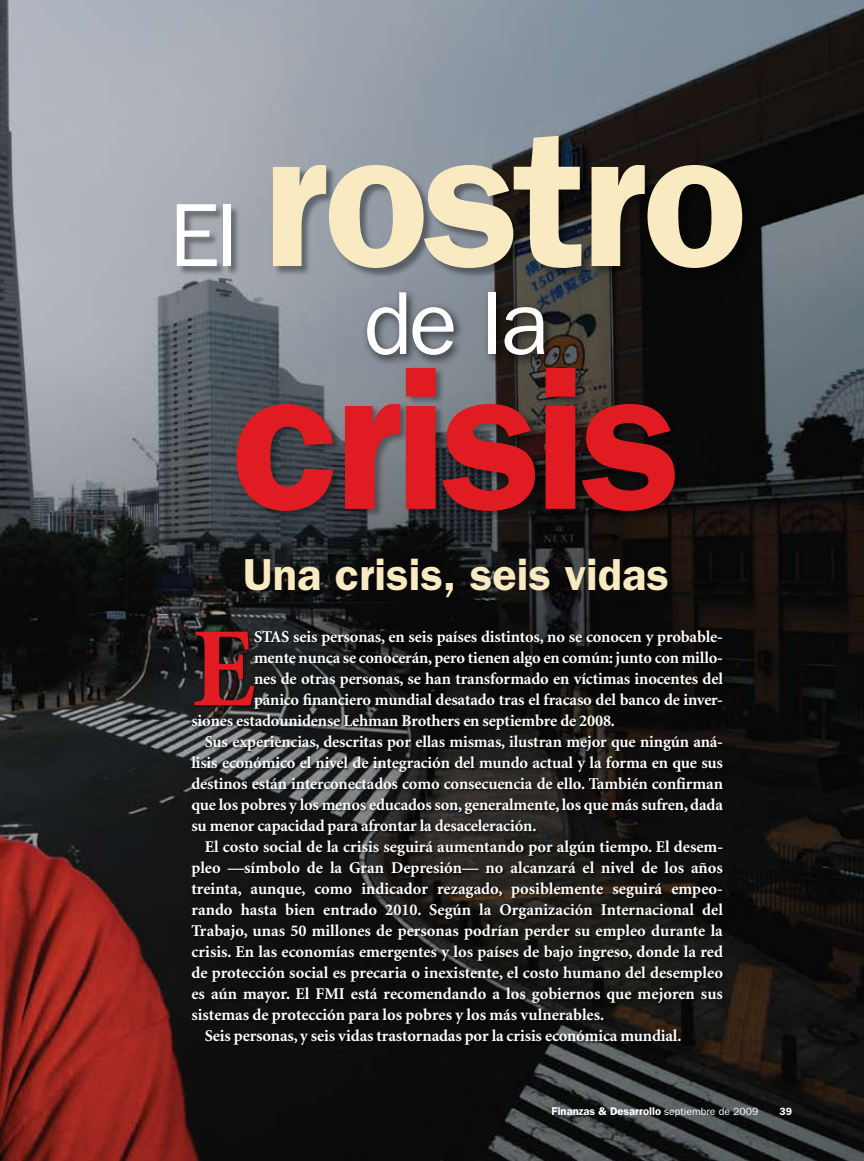
<style>
.page{position:relative;width:864px;height:1161px;background:#fff}
.page>*{position:absolute;margin:0;border:0;box-sizing:border-box;transform-origin:0 0}
.t1{font:600 202.5px "Franklin Gothic";letter-spacing:-.035em;color:#e01b22}
.t2{font:600 195px "Franklin Gothic";letter-spacing:-.035em;color:#f9eac1}
.t3{font:700 113.4px "Minion";color:#e01b22}
.t4{font:90px "Franklin Gothic";color:#fff}
.t5{font:600 45px "Franklin Gothic";color:#f9eac1}
.t6{font:700 16.5px "Minion";letter-spacing:-.01em;color:#fff}
.t7{font:600 11.25px "Franklin Gothic";color:#fff}
.t8{font:600 10.5px "Franklin Gothic";color:#fff}
.s1{font-weight:400;font-size:90px;color:#fff}
.s2{font-weight:400;font-size:10.5px}
</style>
<div class="page">
<img style="left:0;top:0;width:864px;height:1161px">
<div style="left:191px;top:630px;width:536px;height:419px;background:#000;opacity:.75"></div>
<div style="left:176px;top:136px;width:578px;height:143px;background:#000;opacity:.38"></div>
<div style="left:234px;top:366px;width:451px;height:156px;background:#000;opacity:.35"></div>
<div style="left:361px;top:287px;width:196px;height:81px;background:#000;opacity:.66"></div>
<h2 class="t2" style="left:169px;top:84px;width:580px"><span class="s1">El</span> rostro</h2>
<h3 class="t4" style="left:364px;top:272px;width:186px">de la</h3>
<h1 class="t1" style="left:231px;top:320px;width:452px">crisis</h1>
<h3 class="t5" style="left:243px;top:548px;width:427px">Una crisis, seis vidas</h3>
<h3 class="t3" style="left:191px;top:611px;width:65px">E</h3>
<p class="t6" style="left:254px;top:629px;width:470px">stas seis personas, en seis países distintos, no se conocen y probable-</p>
<p class="t6" style="left:254px;top:650px;width:470px">mente nunca se conocerán, pero tienen algo en común: junto con millo-</p>
<p class="t6" style="left:254px;top:671px;width:470px">nes de otras personas, se han transformado en víctimas inocentes del</p>
<p class="t6" style="left:254px;top:692px;width:470px">pánico financiero mundial desatado tras el fracaso del banco de inver-</p>
<p class="t6" style="left:191px;top:713px;width:425px">siones estadounidense Lehman Brothers en septiembre de 2008.</p>
<p class="t6" style="left:205px;top:734px;width:520px">Sus experiencias, descritas por ellas mismas, ilustran mejor que ningún aná-</p>
<p class="t6" style="left:191px;top:755px;width:533px">lisis económico el nivel de integración del mundo actual y la forma en que sus</p>
<p class="t6" style="left:191px;top:776px;width:533px">destinos están interconectados como consecuencia de ello. También confirman</p>
<p class="t6" style="left:191px;top:797px;width:533px">que los pobres y los menos educados son, generalmente, los que más sufren, dada</p>
<p class="t6" style="left:191px;top:818px;width:346px">su menor capacidad para afrontar la desaceleración.</p>
<p class="t6" style="left:205px;top:839px;width:520px">El costo social de la crisis seguirá aumentando por algún tiempo. El desem-</p>
<p class="t6" style="left:191px;top:860px;width:533px">pleo —símbolo de la Gran Depresión— no alcanzará el nivel de los años</p>
<p class="t6" style="left:191px;top:881px;width:533px">treinta, aunque, como indicador rezagado, posiblemente seguirá empeo-</p>
<p class="t6" style="left:191px;top:902px;width:533px">rando hasta bien entrado 2010. Según la Organización Internacional del</p>
<p class="t6" style="left:191px;top:923px;width:533px">Trabajo, unas 50 millones de personas podrían perder su empleo durante la</p>
<p class="t6" style="left:191px;top:944px;width:533px">crisis. En las economías emergentes y los países de bajo ingreso, donde la red</p>
<p class="t6" style="left:191px;top:965px;width:533px">de protección social es precaria o inexistente, el costo humano del desempleo</p>
<p class="t6" style="left:191px;top:986px;width:533px">es aún mayor. El FMI está recomendando a los gobiernos que mejoren sus</p>
<p class="t6" style="left:191px;top:1007px;width:414px">sistemas de protección para los pobres y los más vulnerables.</p>
<p class="t6" style="left:205px;top:1028px;width:478px">Seis personas, y seis vidas trastornadas por la crisis económica mundial.</p>
<p class="t7" style="left:552px;top:1105px;width:208px">Finanzas &amp; Desarrollo <span class="s2">septiembre de 2009</span></p>
<p class="t8" style="left:779px;top:1106px;width:14px">39</p>
</div>
